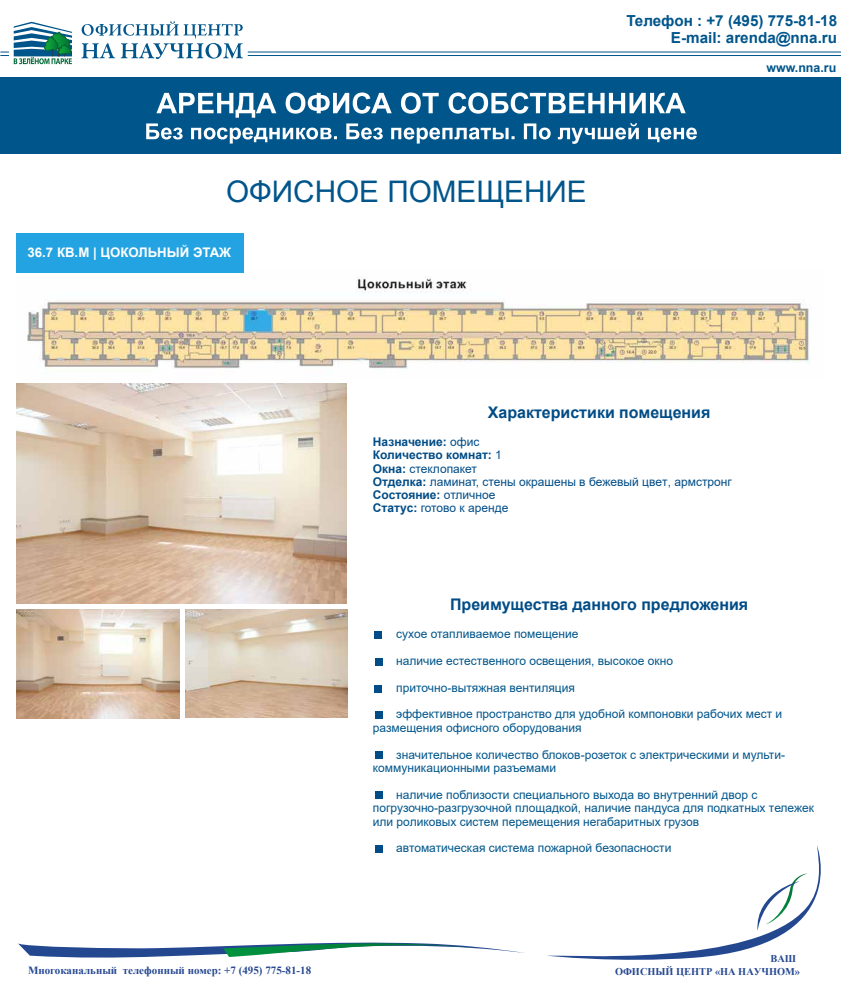
<style>
.page{position:relative;width:841px;height:992px;background:#fff}
.page>*{position:absolute;margin:0;border:0;box-sizing:border-box;transform-origin:0 0}
.t1{font:29.7px "Arial";color:#00558b}
.t2{font:700 16px "Arial";color:#004c86}
.t3{font:700 15.2px/17px "Arial";color:#00558b;text-align:right}
.t4{font:700 13.2px "Arial";color:#fff}
.t5{font:700 12.4px "Arial";color:#00558b}
.t6{font:12px/13.4px "Arial";color:#00558b}
.t7{font:12px/13.3px "Arial";color:#004c86}
.t8{font:700 11px "Times New Roman";color:#264892}
.t9{font:700 10.3px "Times New Roman";color:#254891}
.s1{font-weight:700}
</style>
<div class="page">
<img style="left:17px;top:270px;width:793px;height:104px">
<div style="left:375px;top:631px;width:7px;height:7px;background:#004c86"></div>
<div style="left:375px;top:658px;width:7px;height:7px;background:#004c86"></div>
<div style="left:375px;top:685px;width:7px;height:7px;background:#004c86"></div>
<div style="left:375px;top:712px;width:7px;height:7px;background:#004c86"></div>
<div style="left:375px;top:752px;width:7px;height:7px;background:#004c86"></div>
<div style="left:375px;top:792px;width:7px;height:7px;background:#004c86"></div>
<div style="left:375px;top:846px;width:7px;height:7px;background:#004c86"></div>
<div style="left:16px;top:233px;width:227px;height:39px;background:#24a3e2"></div>
<div style="left:0;top:77px;width:841px;height:77px;background:#00558b"></div>
<svg style="left:146px;top:92px;width:551px;height:52px"></svg>
<hr style="left:248px;top:55px;width:593px;height:1px;background:#00558b">
<hr style="left:248px;top:52px;width:593px;height:1px;background:#00558b">
<svg style="left:81px;top:21px;width:162px;height:38px"></svg>
<svg style="left:0;top:22px;width:72px;height:42px"></svg>
<svg style="left:547px;top:845px;width:274px;height:115px"></svg>
<svg style="left:18px;top:942px;width:506px;height:16px"></svg>
<svg style="left:755px;top:873px;width:53px;height:60px"></svg>
<img style="left:17px;top:383px;width:330px;height:220px">
<img style="left:17px;top:610px;width:163px;height:108px">
<img style="left:186px;top:610px;width:162px;height:107px">
<p class="t3" style="left:626px;top:13px;width:212px">Телефон : +7 (495) 775-81-18<br>E-mail: arenda@nna.ru</p>
<h1 class="t1" style="left:226px;top:171px;width:362px">ОФИСНОЕ ПОМЕЩЕНИЕ</h1>
<p class="t4" style="left:28px;top:243px;width:205px">36.7 КВ.М | ЦОКОЛЬНЫЙ ЭТАЖ</p>
<p class="t5" style="left:766px;top:58px;width:71px">www.nna.ru</p>
<h2 class="t2" style="left:488px;top:401px;width:224px">Характеристики помещения</h2>
<p class="t7" style="left:373px;top:435px;width:360px"><span class="s1">Назначение:</span> офис<br><span class="s1">Количество комнат:</span> 1<br><span class="s1">Окна:</span> стеклопакет<br><span class="s1">Отделка:</span> ламинат, стены окрашены в бежевый цвет, армстронг<br><span class="s1">Состояние:</span> отличное<br><span class="s1">Статус:</span> готово к аренде</p>
<h2 class="t2" style="left:450px;top:593px;width:300px">Преимущества данного предложения</h2>
<p class="t6" style="left:396px;top:627px;width:184px">сухое отапливаемое помещение</p>
<p class="t6" style="left:396px;top:654px;width:278px">наличие естественного освещения, высокое окно</p>
<p class="t6" style="left:396px;top:681px;width:180px">приточно-вытяжная вентиляция</p>
<p class="t6" style="left:373px;top:707px;width:411px;text-indent:23px">эффективное пространство для удобной компоновки рабочих мест и размещения офисного оборудования</p>
<p class="t6" style="left:373px;top:748px;width:414px;text-indent:23px">значительное количество блоков-розеток с электрическими и мульти&shy;коммуникационными разъемами</p>
<p class="t6" style="left:373px;top:788px;width:443px;text-indent:23px">наличие поблизости специального выхода во внутренний двор с погрузочно-разгрузочной площадкой, наличие пандуса для подкатных тележек или роликовых систем перемещения негабаритных грузов</p>
<p class="t6" style="left:396px;top:841px;width:277px">автоматическая система пожарной безопасности</p>
<p class="t8" style="left:28px;top:962px;width:285px">Многоканальный телефонный номер: +7 (495) 775-81-18</p>
<p class="t9" style="left:771px;top:951px;width:27px">ВАШ</p>
<p class="t9" style="left:615px;top:964px;width:186px">ОФИСНЫЙ ЦЕНТР «НА НАУЧНОМ»</p>
</div>
